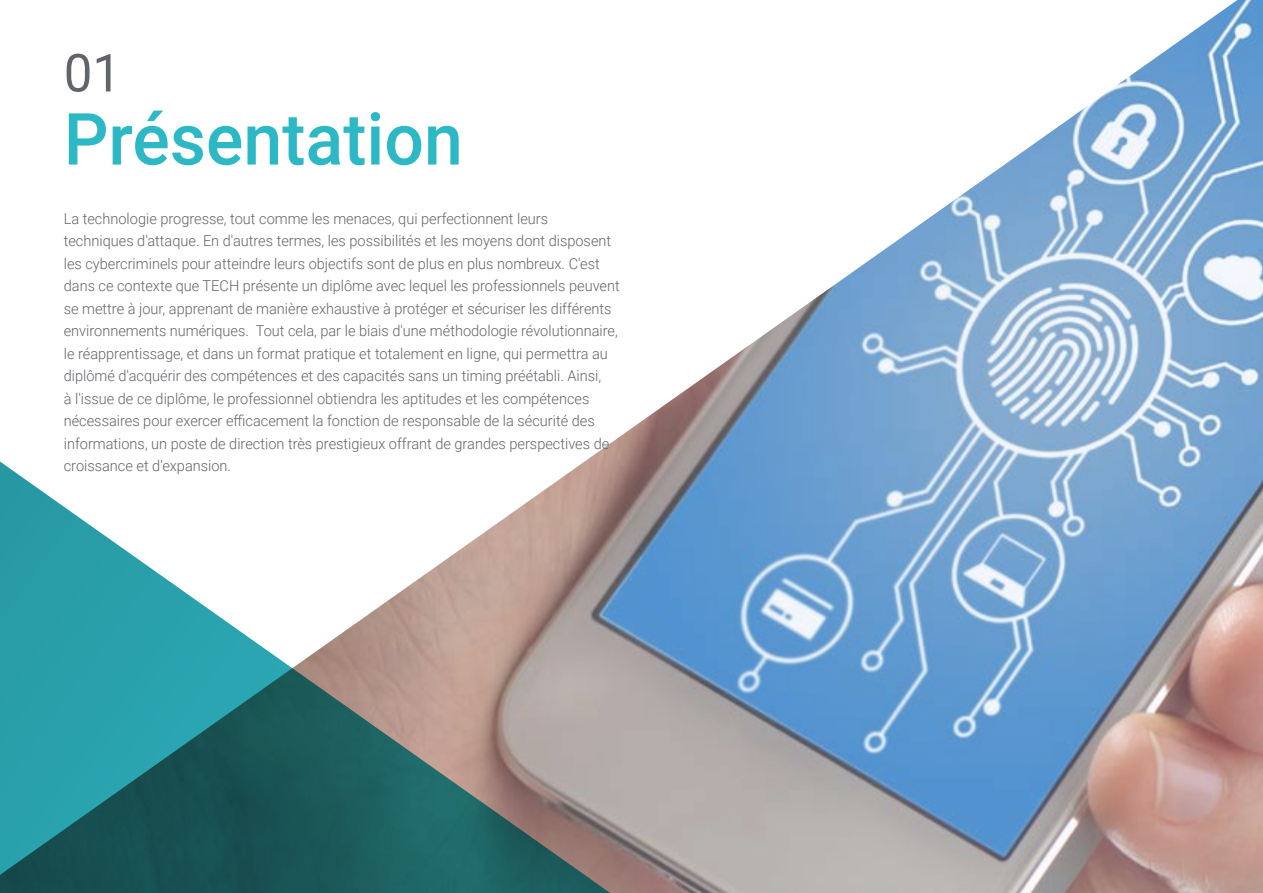
<style>
.page{position:relative;width:1263px;height:893px;background:#fff}
.page>*{position:absolute;margin:0;border:0;box-sizing:border-box;transform-origin:0 0}
.t1{font:500 72px "Roboto";color:#2db8c5}
.t2{font:52.5px "Roboto";color:#61646a}
.t3{font:300 15px/22.5px "Roboto";color:#61646a}
</style>
<div class="page">
<img style="left:607px;top:0;width:656px;height:893px">
<svg style="left:0;top:446px;width:640px;height:447px"></svg>
<h2 class="t2" style="left:64px;top:36px;width:59px">01</h2>
<h1 class="t1" style="left:64px;top:89px;width:401px">Présentation</h1>
<p class="t3" style="left:64px;top:207px;width:557px">La technologie progresse, tout comme les menaces, qui perfectionnent leurs techniques d'attaque. En d'autres termes, les possibilités et les moyens dont disposent les cybercriminels pour atteindre leurs objectifs sont de plus en plus nombreux. C'est dans ce contexte que TECH présente un diplôme avec lequel les professionnels peuvent se mettre à jour, apprenant de manière exhaustive à protéger et sécuriser les différents environnements numériques. Tout cela, par le biais d'une méthodologie révolutionnaire, le réapprentissage, et dans un format pratique et totalement en ligne, qui permettra au diplômé d'acquérir des compétences et des capacités sans un timing préétabli. Ainsi,<br>à l'issue de ce diplôme, le professionnel obtiendra les aptitudes et les compétences nécessaires pour exercer efficacement la fonction de responsable de la sécurité des informations, un poste de direction très prestigieux offrant de grandes perspectives de croissance et d'expansion.</p>
</div>
